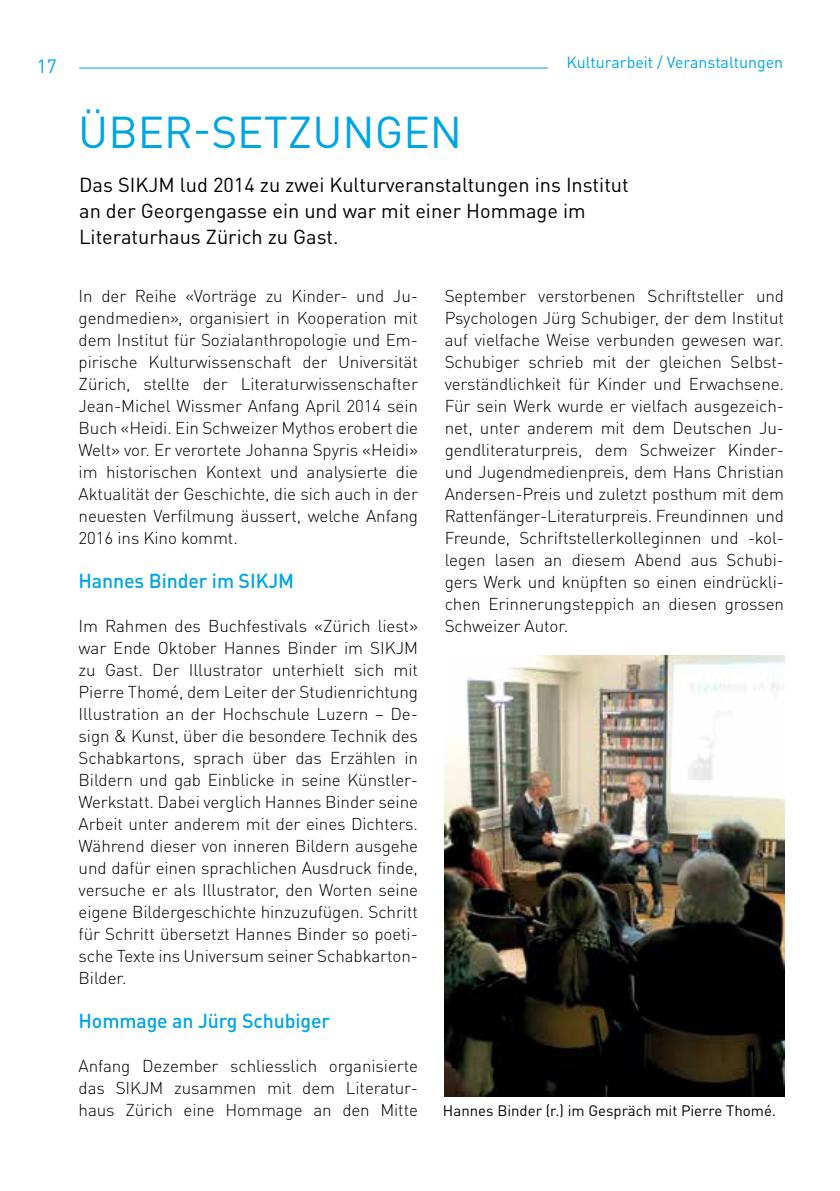
<style>
.page{position:relative;width:840px;height:1191px;background:#fff}
.page>*{position:absolute;margin:0;border:0;box-sizing:border-box;transform-origin:0 0}
.t1{font:44px "DIN Pro";color:#00a5e4}
.t2{font:20px/26px "DIN Pro";color:#000}
.t3{font:500 20px "DIN Pro";letter-spacing:-.005em;color:#00a5e4}
.t4{font:19px "DIN Pro";color:#00a5e4}
.t5{font:300 17px/22px "DIN Pro";letter-spacing:-.005em;color:#000;text-align:justify}
.t6{font:16px "DIN Pro";color:#00a5e4}
.t7{font:15px "DIN Pro";color:#000}
</style>
<div class="page">
<hr style="left:79px;top:68px;width:469px;height:1px;background:#00a5e4">
<img style="left:444px;top:656px;width:340px;height:440px">
<p class="t4" style="left:37px;top:51px;width:21px">17</p>
<p class="t6" style="left:566px;top:49px;width:218px">Kulturarbeit / Veranstaltungen</p>
<h1 class="t1" style="left:78px;top:97px;width:385px">Ü ber-Setzungen</h1>
<p class="t2" style="left:79px;top:170px;width:551px">Das SI KJM lud 2014 zu zwei Kulturveranstaltungen ins I nstitut an der Georgengasse ein und war mit einer Hommage im<br>Literaturhaus Zürich zu Gast.</p>
<p class="t5" style="left:79px;top:283px;width:341px">In der Reihe «Vorträge zu Kinder- und Ju&shy;gendmedien», organisiert in Kooperation mit dem Institut für Sozialanthropologie und Em&shy;pirische Kulturwissenschaft der Universität Zürich, stellte der Literaturwissenschafter Jean-Michel Wissmer Anfang April 2014 sein Buch «Heidi. Ein Schweizer Mythos erobert die Welt» vor. Er verortete Johanna Spyris «Heidi» im historischen Kontext und analysierte die Aktualität der Geschichte, die sich auch in der neuesten Verfilmung äussert, welche Anfang 2016 ins Kino kommt.</p>
<p class="t3" style="left:79px;top:564px;width:217px">Hannes Binder im SIKJM</p>
<p class="t5" style="left:79px;top:613px;width:341px">Im Rahmen des Buchfestivals «Zürich liest» war Ende Oktober Hannes Binder im SIKJM zu Gast. Der Illustrator unterhielt sich mit Pierre Thomé, dem Leiter der Studienrichtung Illustration an der Hochschule Luzern – De&shy;sign &amp; Kunst, über die besondere Technik des Schabkartons, sprach über das Erzählen in Bildern und gab Einblicke in seine Künstler-Werkstatt. Dabei verglich Hannes Binder seine Arbeit unter anderem mit der eines Dichters.<br>Während dieser von inneren Bildern ausgehe und dafür einen sprachlichen Ausdruck finde, versuche er als Illustrator, den Worten seine eigene Bildergeschichte hinzuzufügen. Schritt für Schritt übersetzt Hannes Binder so poeti&shy;sche Texte ins Universum seiner Schabkarton-Bilder.</p>
<p class="t3" style="left:79px;top:1004px;width:253px">Hommage an Jürg Schubiger</p>
<p class="t5" style="left:79px;top:1053px;width:341px">Anfang Dezember schliesslich organisierte das SIKJM zusammen mit dem Literatur&shy;haus Zürich eine Hommage an den Mitte</p>
<p class="t5" style="left:444px;top:283px;width:341px">September verstorbenen Schriftsteller und Psychologen Jürg Schubiger, der dem Institut auf vielfache Weise verbunden gewesen war.<br>Schubiger schrieb mit der gleichen Selbst&shy;verständlichkeit für Kinder und Erwachsene.<br>Für sein Werk wurde er vielfach ausgezeich&shy;net, unter anderem mit dem Deutschen Ju&shy;gendliteraturpreis, dem Schweizer Kinder&shy;und Jugendmedienpreis, dem Hans Christian Andersen-Preis und zuletzt posthum mit dem Rattenfänger-Literaturpreis. Freundinnen und Freunde, Schriftstellerkolleginnen und -kol&shy;legen lasen an diesem Abend aus Schubi&shy;gers Werk und knüpften so einen eindrückli&shy;chen Erinnerungsteppich an diesen grossen Schweizer Autor.</p>
<p class="t7" style="left:442px;top:1098px;width:334px">Hannes Binder (r.) im Gespräch mit Pierre Thomé.</p>
</div>
